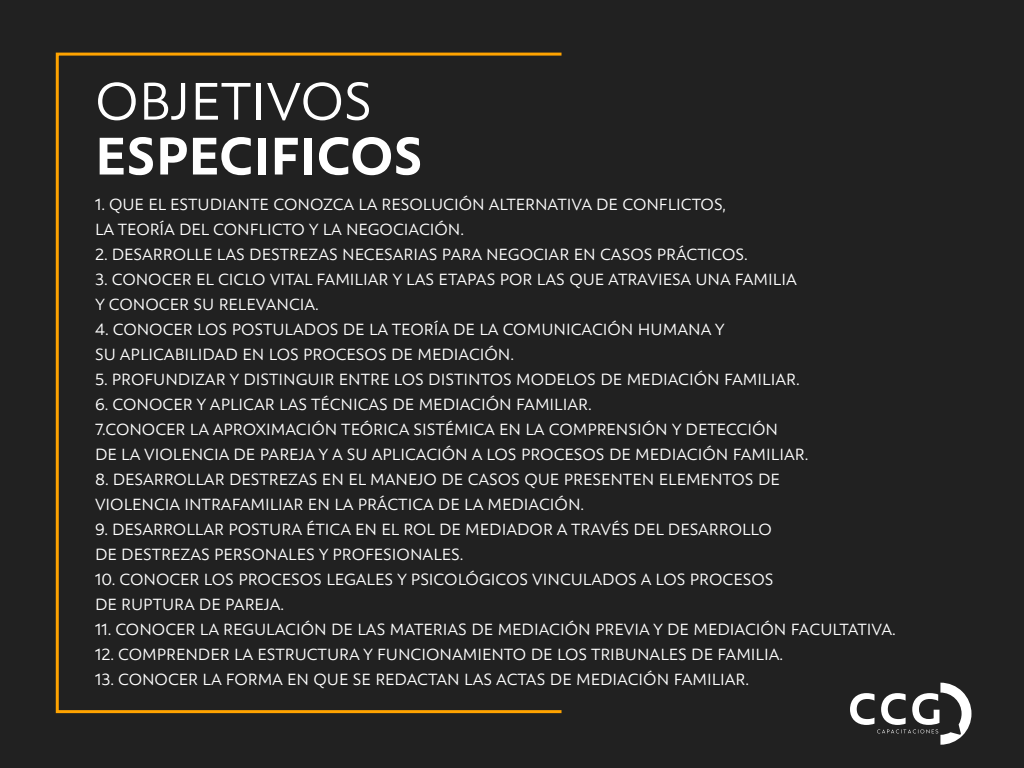
<style>
.page{position:relative;width:1024px;height:768px;background:#212121}
.page>*{position:absolute;margin:0;border:0;box-sizing:border-box;transform-origin:0 0}
.t1{font:700 61px "Rawson Pro";color:#fff}
.t2{font:61px "Rawson Pro";color:#fff}
.t3{font:18.7px/25px "Rawson Pro";color:#fff}
</style>
<div class="page">
<div style="left:56px;top:53px;width:507px;height:660px;border:3px solid #ffa300"></div>
<svg style="left:850px;top:683px;width:121px;height:62px"></svg>
<h1 class="t2" style="left:95px;top:68px;width:279px">OBJETIVOS</h1>
<h1 class="t1" style="left:95px;top:120px;width:329px">ESPECIFICOS</h1>
<p class="t3" style="left:95px;top:192px;width:632px">1. QUE EL ESTUDIANTE CONOZCA LA RESOLUCIÓN ALTERNATIVA DE CONFLICTOS,<br>LA TEORÍA DEL CONFLICTO Y LA NEGOCIACIÓN.</p>
<p class="t3" style="left:95px;top:242px;width:654px">2. DESARROLLE LAS DESTREZAS NECESARIAS PARA NEGOCIAR EN CASOS PRÁCTICOS.</p>
<p class="t3" style="left:95px;top:267px;width:703px">3. CONOCER EL CICLO VITAL FAMILIAR Y LAS ETAPAS POR LAS QUE ATRAVIESA UNA FAMILIA<br>Y CONOCER SU RELEVANCIA.</p>
<p class="t3" style="left:95px;top:317px;width:631px">4. CONOCER LOS POSTULADOS DE LA TEORÍA DE LA COMUNICACIÓN HUMANA Y<br>SU APLICABILIDAD EN LOS PROCESOS DE MEDIACIÓN.</p>
<p class="t3" style="left:95px;top:367px;width:706px">5. PROFUNDIZAR Y DISTINGUIR ENTRE LOS DISTINTOS MODELOS DE MEDIACIÓN FAMILIAR.</p>
<p class="t3" style="left:95px;top:392px;width:715px">6. CONOCER Y APLICAR LAS TÉCNICAS DE MEDIACIÓN FAMILIAR.<br>7.CONOCER LA APROXIMACIÓN TEÓRICA SISTÉMICA EN LA COMPRENSIÓN Y DETECCIÓN<br>DE LA VIOLENCIA DE PAREJA Y A SU APLICACIÓN A LOS PROCESOS DE MEDIACIÓN FAMILIAR.</p>
<p class="t3" style="left:95px;top:466px;width:686px">8. DESARROLLAR DESTREZAS EN EL MANEJO DE CASOS QUE PRESENTEN ELEMENTOS DE<br>VIOLENCIA INTRAFAMILIAR EN LA PRÁCTICA DE LA MEDIACIÓN.</p>
<p class="t3" style="left:95px;top:516px;width:678px">9. DESARROLLAR POSTURA ÉTICA EN EL ROL DE MEDIADOR A TRAVÉS DEL DESARROLLO<br>DE DESTREZAS PERSONALES Y PROFESIONALES.</p>
<p class="t3" style="left:95px;top:566px;width:680px">10. CONOCER LOS PROCESOS LEGALES Y PSICOLÓGICOS VINCULADOS A LOS PROCESOS<br>DE RUPTURA DE PAREJA.</p>
<p class="t3" style="left:95px;top:616px;width:802px">11. CONOCER LA REGULACIÓN DE LAS MATERIAS DE MEDIACIÓN PREVIA Y DE MEDIACIÓN FACULTATIVA.</p>
<p class="t3" style="left:95px;top:641px;width:690px">12. COMPRENDER LA ESTRUCTURA Y FUNCIONAMIENTO DE LOS TRIBUNALES DE FAMILIA.</p>
<p class="t3" style="left:95px;top:666px;width:656px">13. CONOCER LA FORMA EN QUE SE REDACTAN LAS ACTAS DE MEDIACIÓN FAMILIAR.</p>
</div>
